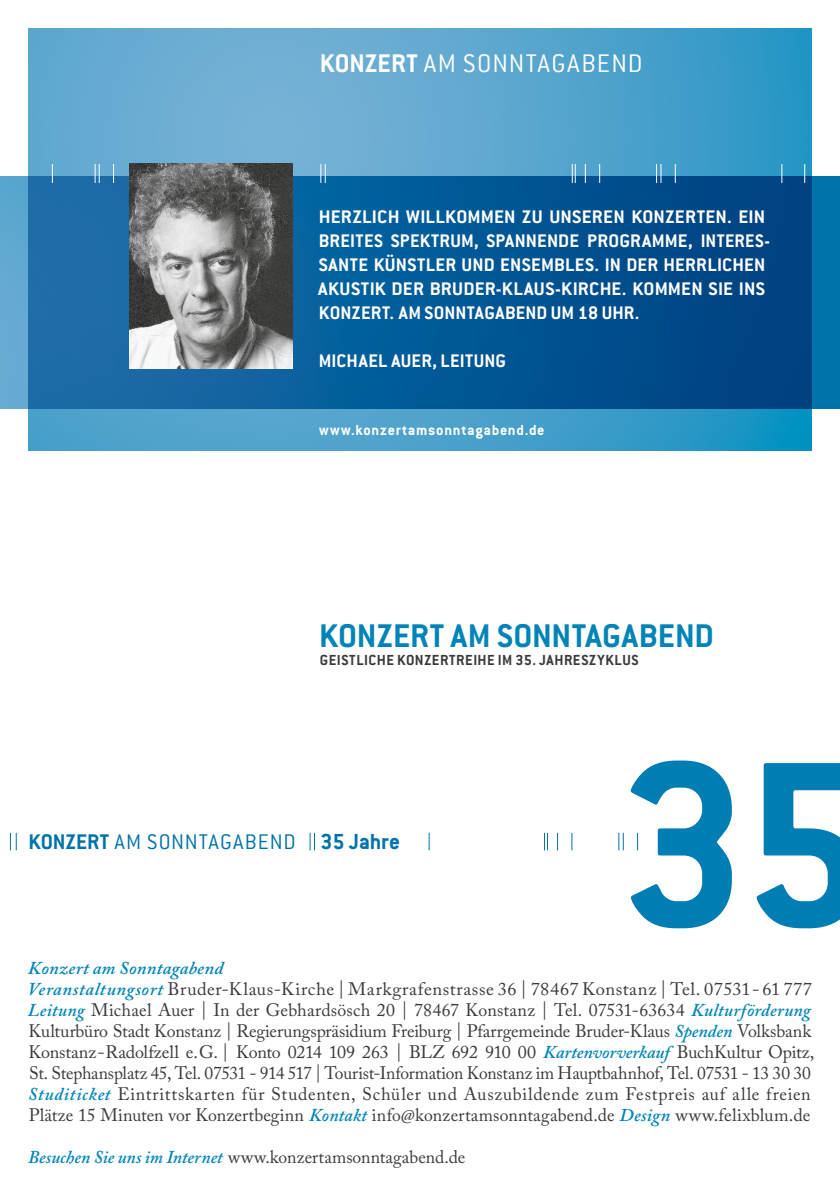
<style>
.page{position:relative;width:840px;height:1191px;background:#fff}
.page>*{position:absolute;margin:0;border:0;box-sizing:border-box;transform-origin:0 0}
.t1{font:700 258px "Conduit ITC";color:#007eb3}
.t2{font:700 36px "Conduit ITC";letter-spacing:.005em;color:#0084b8}
.t3{font:300 28px "Conduit ITC";letter-spacing:.045em;color:#fff}
.t4{font:700 23.8px "Conduit ITC";letter-spacing:-.005em;color:#0072aa}
.t5{font:300 23.2px "Conduit ITC";letter-spacing:.045em;color:#0072aa}
.t6{font:700 20px/24px "Conduit ITC";letter-spacing:.015em;color:#fff;scale:1.04 1}
.t7{font:700 20px "Conduit ITC";letter-spacing:.015em;color:#fff}
.t8{font:18px/21px "Adobe Caslon Pro";letter-spacing:.005em;color:#3a3a39}
.t9{font:700 16px "Conduit ITC";letter-spacing:.035em;color:#3a3a39}
.t10{font:700 16px "Conduit ITC";letter-spacing:.045em;color:#fff}
.s1{font-weight:700}
.s2{font-weight:600;font-style:italic;color:#0084b8}
</style>
<div class="page">
<svg style="left:29px;top:28px;width:782px;height:422px;background:#54a4cd"></svg>
<svg style="left:0;top:176px;width:839px;height:232px;background:#095b97"></svg>
<svg style="left:803px;top:164px;width:1px;height:19px"></svg>
<svg style="left:780px;top:164px;width:1px;height:19px"></svg>
<svg style="left:674px;top:164px;width:1px;height:19px"></svg>
<svg style="left:655px;top:164px;width:6px;height:19px"></svg>
<svg style="left:599px;top:164px;width:1px;height:19px"></svg>
<svg style="left:584px;top:164px;width:1px;height:19px"></svg>
<svg style="left:320px;top:164px;width:5px;height:19px"></svg>
<svg style="left:113px;top:164px;width:1px;height:19px"></svg>
<svg style="left:95px;top:164px;width:5px;height:19px"></svg>
<svg style="left:52px;top:164px;width:1px;height:19px"></svg>
<svg style="left:571px;top:164px;width:4px;height:19px"></svg>
<img style="left:129px;top:164px;width:163px;height:204px">
<svg style="left:618px;top:833px;width:5px;height:17px"></svg>
<svg style="left:571px;top:833px;width:1px;height:17px"></svg>
<svg style="left:309px;top:833px;width:6px;height:17px"></svg>
<svg style="left:428px;top:833px;width:1px;height:17px"></svg>
<svg style="left:10px;top:833px;width:7px;height:17px"></svg>
<svg style="left:544px;top:833px;width:1px;height:17px"></svg>
<h3 class="t3" style="left:320px;top:48px;width:324px"><span class="s1">KONZERT</span> AM SONNTAGABEND</h3>
<p class="t6" style="left:318px;top:204px;width:435px">HERZLICH WILLKOMMEN ZU UNSEREN KONZERTEN. EIN BREITES SPEKTRUM, SPANNENDE PROGRAMME, INTERES-SANTE KÜNSTLER UND ENSEMBLES. IN DER HERRLICHEN AKUSTIK DER BRUDER-KLAUS-KIRCHE. KOMMEN SIE INS KONZERT. AM SONNTAGABEND UM 18 UHR.</p>
<p class="t7" style="left:318px;top:349px;width:189px">MICHAEL AUER, LEITUNG</p>
<p class="t10" style="left:319px;top:420px;width:227px">www.konzertamsonntagabend.de</p>
<h2 class="t2" style="left:319px;top:615px;width:396px">KONZERT AM SONNTAGABEND</h2>
<p class="t9" style="left:319px;top:651px;width:320px">GEISTLICHE KONZERTREIHE IM 35. JAHRESZYKLUS</p>
<p class="t5" style="left:28px;top:829px;width:268px"><span class="s1">KONZERT</span> AM SONNTAGABEND</p>
<h3 class="t4" style="left:320px;top:828px;width:81px">35 Jahre</h3>
<h1 class="t1" style="left:618px;top:694px;width:254px">35</h1>
<p class="t8" style="left:28px;top:957px;width:787px"><span class="s2">Konzert am Sonntagabend<br>Veranstaltungsort</span> Bruder-Klaus-Kirche | Markgrafenstrasse 36 | 78467 Konstanz | Tel. 07531- 61 777<br><span class="s2">Leitung</span> Michael Auer | In der Gebhardsösch 20 | 78467 Konstanz | Tel. 07531-63634 <span class="s2">Kulturförderung </span>Kulturbüro Stadt Konstanz | Regierungspräsidium Freiburg | Pfarrgemeinde Bruder-Klaus <span class="s2">Spenden</span> Volksbank Konstanz-Radolfzell e.G. | Konto 0214 109 263 | BLZ 692 910 00 <span class="s2">Kartenvorverkauf</span> BuchKultur Opitz, St. Stephansplatz 45, Tel. 07531 - 914 517 | Tourist-Information Konstanz im Hauptbahnhof, Tel. 07531 - 13 30 30<br><span class="s2">Studiticket</span> Eintrittskarten für Studenten, Schüler und Auszubildende zum Festpreis auf alle freien Plätze 15 Minuten vor Konzertbeginn <span class="s2">Kontakt</span> info@konzertamsonntagabend.de <span class="s2">Design</span> www.felixblum.de</p>
<p class="t8" style="left:28px;top:1146px;width:438px"><span class="s2">Besuchen Sie uns im Internet</span> www.konzertamsonntagabend.de</p>
</div>
